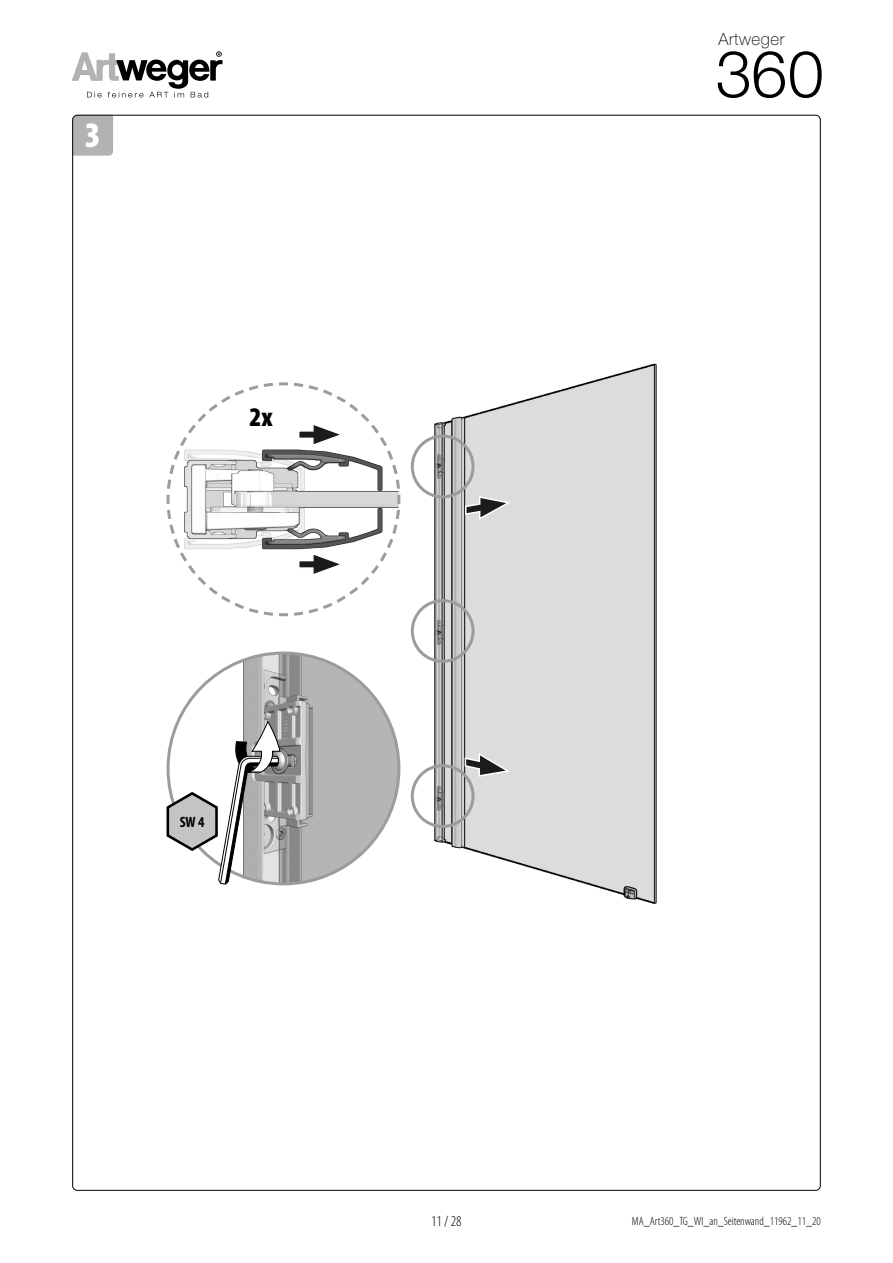
<style>
.page{position:relative;width:893px;height:1263px;background:#fff}
.page>*{position:absolute;margin:0;border:0;box-sizing:border-box;transform-origin:0 0}
.t1{font:300 64.8px "Helvetica Neue LT Std";color:#000}
.t2{font:900 condensed 36px "Myriad Pro";color:#fff}
.t3{font:900 condensed 27px "Myriad Pro";color:#000}
.t4{font:100 16.95px "Helvetica Neue LT Std";letter-spacing:.03em;color:#000}
.t5{font:300 condensed 15px "Myriad Pro";color:#000}
.t6{font:700 condensed 15px "Myriad Pro";color:#000}
.t7{font:300 condensed 12px "Myriad Pro";color:#000}
</style>
<div class="page">
<svg style="left:72px;top:51px;width:150px;height:46px"></svg>
<svg style="left:72px;top:115px;width:41px;height:41px;background:#ababab"></svg>
<svg style="left:166px;top:382px;width:214px;height:235px"></svg>
<svg style="left:288px;top:382px;width:92px;height:110px"></svg>
<svg style="left:291px;top:504px;width:89px;height:113px"></svg>
<img style="left:177px;top:655px;width:203px;height:229px">
<svg style="left:166px;top:720px;width:115px;height:164px"></svg>
<img style="left:380px;top:363px;width:277px;height:541px">
<svg style="left:464px;top:489px;width:46px;height:34px;background:#b1b1b1"></svg>
<svg style="left:464px;top:749px;width:46px;height:35px;background:#b2b2b2"></svg>
<div style="left:411px;top:435px;width:64px;height:63px;border:3px solid #9c9c9c;border-radius:50%"></div>
<div style="left:411px;top:599px;width:64px;height:64px;border:3px solid #9c9c9c;border-radius:50%"></div>
<div style="left:411px;top:764px;width:64px;height:64px;border:3px solid #9c9c9c;border-radius:50%"></div>
<p class="t2" style="left:85px;top:115px;width:17px">3</p>
<p class="t3" style="left:249px;top:401px;width:25px">2x</p>
<p class="t6" style="left:180px;top:814px;width:26px">SW 4</p>
<h3 class="t4" style="left:718px;top:29px;width:67px">Artweger</h3>
<h1 class="t1" style="left:716px;top:34px;width:110px">360</h1>
<p class="t5" style="left:431px;top:1213px;width:32px">11 / 28</p>
<p class="t7" style="left:632px;top:1214px;width:190px">MA_Art360_TG_WI_an_Seitenwand_11962_11_20</p>
</div>
